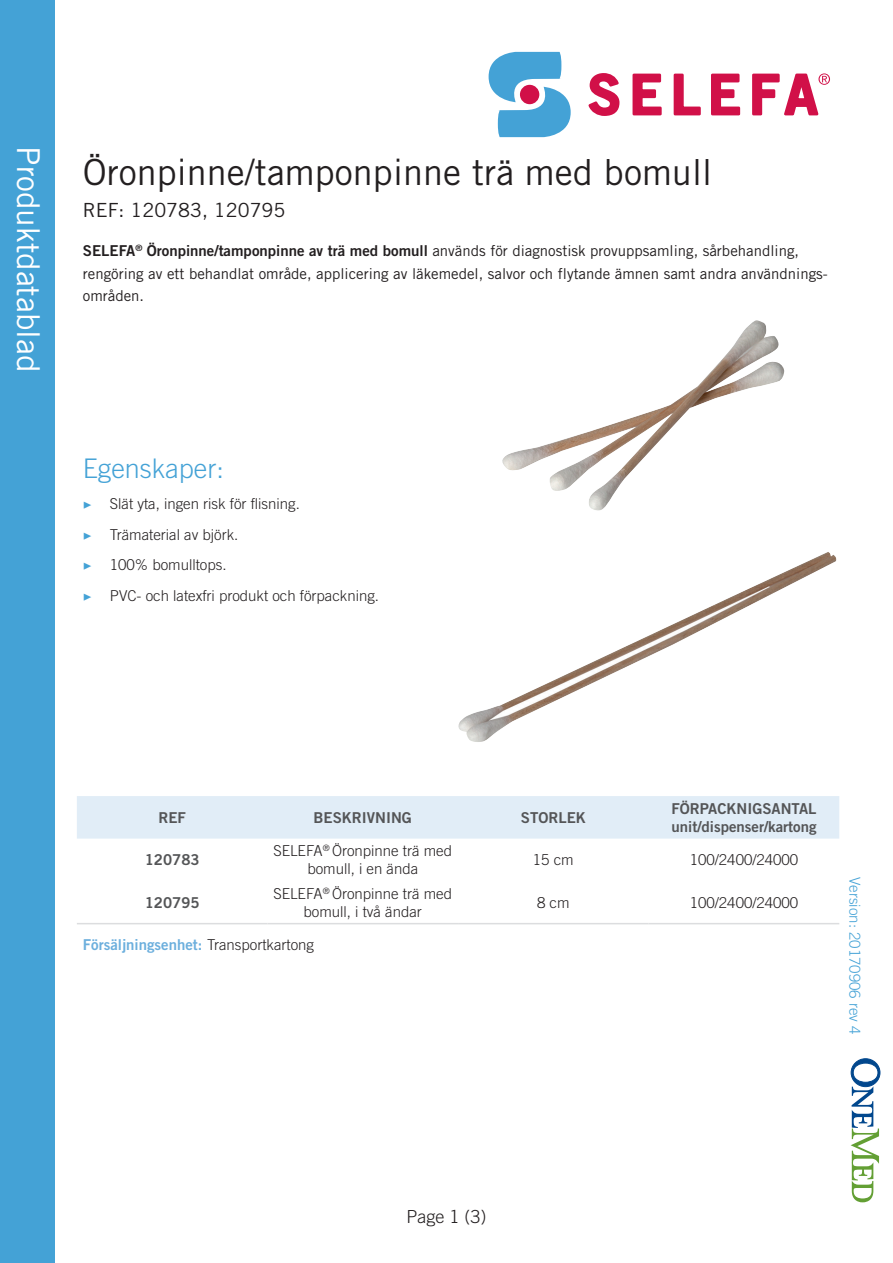
<style>
.page{position:relative;width:893px;height:1263px;background:#fff}
.page>*{position:absolute;margin:0;border:0;box-sizing:border-box;transform-origin:0 0}
.t1{font:500 36px "Trade Gothic OT";color:#231f20}
.t2{font:500 31.5px "Trade Gothic OT";color:#fff}
.t3{font:300 27px "Trade Gothic OT";color:#44a2d6}
.t4{font:500 19.5px "Trade Gothic OT";color:#231f20}
.t5{font:300 18px "Trade Gothic OT";color:#231f20}
.t6{font:300 15px/18px "Trade Gothic OT";color:#231f20;text-align:center}
.t7{font:500 15px/22.5px "Trade Gothic OT";color:#231f20}
.t8{font:700 15px/18px "Trade Gothic OT";color:#545557}
.t9{font:700 15px "Trade Gothic OT";color:#6cafdd}
.t10{font:300 15px "Trade Gothic OT";color:#44a2d6}
.s1{font-weight:700}
.s2{font-family:"Minion Pro";font-weight:400;color:#44a2d6}
.s3{font-weight:300;color:#231f20}
</style>
<div class="page">
<svg style="left:588px;top:73px;width:32px;height:43px"></svg>
<svg style="left:632px;top:73px;width:30px;height:43px"></svg>
<svg style="left:673px;top:73px;width:28px;height:43px"></svg>
<svg style="left:711px;top:73px;width:30px;height:43px"></svg>
<svg style="left:489px;top:52px;width:82px;height:85px"></svg>
<div style="left:520px;top:85px;width:19px;height:19px;background:#d11048;border-radius:50%"></div>
<svg style="left:752px;top:73px;width:78px;height:43px"></svg>
<div style="left:0;top:0;width:54px;height:1263px;background:#44a2d6"></div>
<div style="left:77px;top:796px;width:762px;height:42px;background:#e1edf7"></div>
<hr style="left:77px;top:923px;width:190px;height:1px;background:#dcdddf">
<hr style="left:267px;top:923px;width:191px;height:1px;background:#dcdddf">
<hr style="left:458px;top:923px;width:191px;height:1px;background:#dcdddf">
<hr style="left:649px;top:923px;width:190px;height:1px;background:#dcdddf">
<img style="left:502px;top:320px;width:282px;height:191px">
<svg style="left:851px;top:1058px;width:29px;height:144px"></svg>
<img style="left:459px;top:552px;width:378px;height:190px">
<p class="t2" style="left:47px;top:146px;width:227px;rotate:90deg">Produktdatablad</p>
<p class="t1" style="left:83px;top:151px;width:631px">Öronpinne/tamponpinne trä med bomull</p>
<p class="t4" style="left:83px;top:198px;width:204px">REF: 120783, 120795</p>
<p class="t7" style="left:83px;top:239px;width:746px"><span class="s1">SELEFA</span><sup>®</sup> <span class="s1">Öronpinne/tamponpinne av trä med bomull</span> används för diagnostisk provuppsamling, sårbehandling, rengöring av ett behandlat område, applicering av läkemedel, salvor och flytande ämnen samt andra användnings&shy;områden.</p>
<p class="t3" style="left:83px;top:452px;width:143px">Egenskaper:</p>
<p class="t6" style="left:83px;top:494px;width:219px"><span class="s2">▶</span> Slät yta, ingen risk för flisning.</p>
<p class="t6" style="left:83px;top:525px;width:157px"><span class="s2">▶</span> Trämaterial av björk.</p>
<p class="t6" style="left:83px;top:556px;width:145px"><span class="s2">▶</span> 100% bomulltops.</p>
<p class="t6" style="left:83px;top:586px;width:298px"><span class="s2">▶</span> PVC- och latexfri produkt och förpackning.</p>
<p class="t8" style="left:158px;top:808px;width:29px">REF</p>
<p class="t8" style="left:314px;top:808px;width:100px">BESKRIVNING</p>
<p class="t8" style="left:521px;top:808px;width:67px">STORLEK</p>
<p class="t8" style="left:671px;top:799px;width:147px">FÖRPACKNIGSANTAL unit/dispenser/kartong</p>
<p class="t8" style="left:145px;top:851px;width:56px">120783</p>
<p class="t6" style="left:273px;top:842px;width:180px">SELEFA<sup>®</sup> Öronpinne trä med bomull, i en ända</p>
<p class="t6" style="left:533px;top:851px;width:42px">15 cm</p>
<p class="t6" style="left:690px;top:851px;width:110px">100/2400/24000</p>
<p class="t8" style="left:145px;top:893px;width:56px">120795</p>
<p class="t6" style="left:273px;top:884px;width:180px">SELEFA<sup>®</sup> Öronpinne trä med bomull, i två ändar</p>
<p class="t6" style="left:537px;top:893px;width:34px">8 cm</p>
<p class="t6" style="left:690px;top:893px;width:110px">100/2400/24000</p>
<p class="t9" style="left:83px;top:936px;width:233px">Försäljningsenhet: <span class="s3">Transportkartong</span></p>
<p class="t10" style="left:864px;top:877px;width:159px;rotate:90deg">Version: 20170906 rev 4</p>
<p class="t5" style="left:406px;top:1206px;width:82px">Page 1 (3)</p>
</div>
